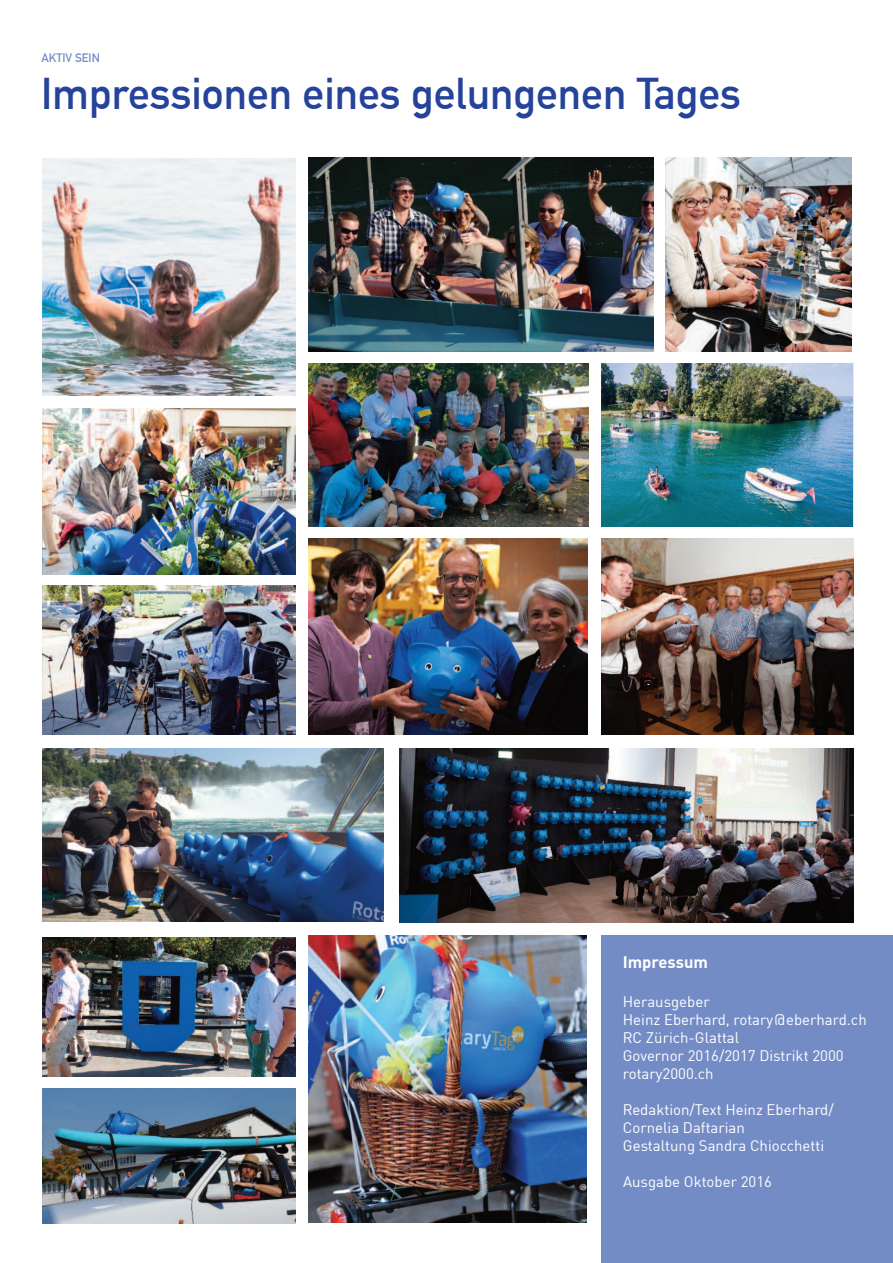
<style>
.page{position:relative;width:893px;height:1263px;background:#fff}
.page>*{position:absolute;margin:0;border:0;box-sizing:border-box;transform-origin:0 0}
.t1{font:700 43.5px "DIN Alternate";color:#25439b}
.t2{font:700 16.5px "DINOT";color:#fff}
.t3{font:15px/18px "DIN Offc";color:#fff}
.t4{font:700 12px "DIN Alternate";color:#748cc6}
</style>
<div class="page">
<div style="left:602px;top:935px;width:291px;height:328px;background:#748cc6"></div>
<img style="left:43px;top:159px;width:253px;height:236px">
<img style="left:308px;top:157px;width:346px;height:194px">
<img style="left:666px;top:157px;width:185px;height:194px">
<img style="left:43px;top:408px;width:253px;height:166px">
<img style="left:602px;top:363px;width:250px;height:164px">
<img style="left:602px;top:539px;width:252px;height:195px">
<img style="left:43px;top:749px;width:341px;height:172px">
<img style="left:43px;top:586px;width:253px;height:148px">
<img style="left:400px;top:749px;width:454px;height:173px">
<img style="left:308px;top:935px;width:278px;height:288px">
<img style="left:43px;top:937px;width:253px;height:140px">
<img style="left:308px;top:363px;width:280px;height:164px">
<img style="left:308px;top:539px;width:280px;height:195px">
<img style="left:43px;top:1089px;width:253px;height:134px">
<p class="t4" style="left:41px;top:50px;width:60px">AKTIV SEIN</p>
<h1 class="t1" style="left:41px;top:68px;width:702px">Impressionen eines gelungenen Tages</h1>
<p class="t2" style="left:623px;top:957px;width:87px">Impressum</p>
<p class="t3" style="left:623px;top:992px;width:245px">Herausgeber<br>Heinz Eberhard, rotary@eberhard.ch<br>RC Zürich-Glattal<br>Governor 2016/2017 Distrikt 2000 rotary2000.ch</p>
<p class="t3" style="left:623px;top:1100px;width:212px">Redaktion/Text Heinz Eberhard/<br>Cornelia Daftarian<br>Gestaltung Sandra Chiocchetti</p>
<p class="t3" style="left:623px;top:1172px;width:151px">Ausgabe Oktober 2016</p>
</div>
